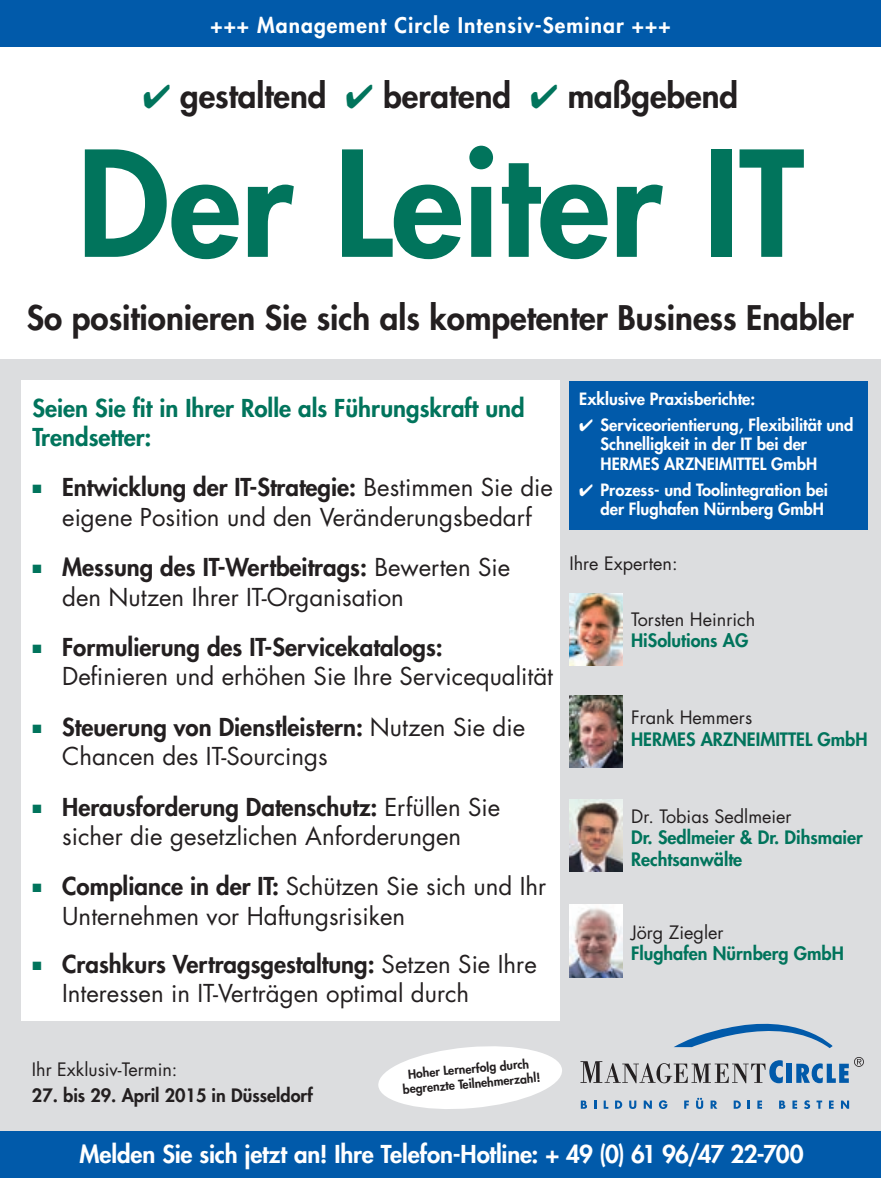
<style>
.page{position:relative;width:881px;height:1178px;background:#fff}
.page>*{position:absolute;margin:0;border:0;box-sizing:border-box;transform-origin:0 0}
.t1{font:800 142.5px "Futura Std";color:#01745c}
.t2{font:800 33px "Futura Std";color:#231f20}
.t3{font:24px/29.2px "Futura Std";color:#231f20}
.t4{font:800 24px "Futura Std";letter-spacing:-.01em;color:#fff}
.t5{font:800 24px/29.2px "Futura Std";color:#01745c}
.t6{font:800 21px "Futura Std";letter-spacing:.05em;color:#fff}
.t7{font:800 18px/21.6px "Futura Std";color:#01745c}
.t8{font:18px "Futura Std";color:#231f20}
.t9{font:800 18px "Futura Std";color:#231f20}
.t10{font:800 16.5px/19.5px "Futura Std";color:#fff}
.t11{font:800 12.15px/14.9px "Futura Std";color:#231f20;text-align:center}
.s1{color:#01745c}
.s2{font-weight:800}
</style>
<div class="page">
<div style="left:0;top:359px;width:880px;height:781px;background:#dcdddf"></div>
<div style="left:0;top:0;width:880px;height:47px;background:#015aaa"></div>
<div style="left:0;top:1131px;width:880px;height:47px;background:#015aaa"></div>
<div style="left:569px;top:381px;width:298px;height:148px;background:#015aaa"></div>
<div style="left:21px;top:381px;width:538px;height:640px;background:#fff"></div>
<img style="left:569px;top:593px;width:53px;height:72px">
<img style="left:569px;top:695px;width:53px;height:72px">
<img style="left:569px;top:799px;width:53px;height:72px">
<svg style="left:378px;top:1046px;width:184px;height:63px"></svg>
<div style="left:786px;top:1064px;width:5px;height:19px;background:#015aaa"></div>
<svg style="left:796px;top:1057px;width:67px;height:26px"></svg>
<svg style="left:580px;top:1060px;width:202px;height:23px"></svg>
<svg style="left:674px;top:1023px;width:158px;height:25px"></svg>
<svg style="left:580px;top:1100px;width:6px;height:9px"></svg>
<svg style="left:594px;top:1100px;width:2px;height:9px"></svg>
<svg style="left:603px;top:1100px;width:5px;height:9px"></svg>
<svg style="left:615px;top:1100px;width:7px;height:9px"></svg>
<svg style="left:629px;top:1100px;width:7px;height:9px"></svg>
<svg style="left:643px;top:1100px;width:8px;height:9px"></svg>
<svg style="left:658px;top:1100px;width:9px;height:9px"></svg>
<svg style="left:684px;top:1100px;width:4px;height:9px"></svg>
<svg style="left:696px;top:1098px;width:7px;height:11px"></svg>
<svg style="left:710px;top:1100px;width:7px;height:9px"></svg>
<svg style="left:733px;top:1100px;width:7px;height:9px"></svg>
<svg style="left:747px;top:1100px;width:2px;height:9px"></svg>
<svg style="left:757px;top:1100px;width:4px;height:9px"></svg>
<svg style="left:779px;top:1100px;width:6px;height:9px"></svg>
<svg style="left:792px;top:1100px;width:4px;height:9px"></svg>
<svg style="left:804px;top:1100px;width:5px;height:9px"></svg>
<svg style="left:816px;top:1100px;width:5px;height:9px"></svg>
<svg style="left:829px;top:1100px;width:4px;height:9px"></svg>
<svg style="left:840px;top:1100px;width:8px;height:9px"></svg>
<img style="left:569px;top:905px;width:53px;height:72px">
<p class="t6" style="left:210px;top:12px;width:461px">+++ Management Circle Intensiv-Seminar +++</p>
<h2 class="t2" style="left:143px;top:75px;width:597px"><span class="s1">✔</span> gestaltend <span class="s1">✔</span> beratend <span class="s1">✔</span> maßgebend</h2>
<h1 class="t1" style="left:77px;top:114px;width:728px">Der Leiter IT</h1>
<h2 class="t2" style="left:27px;top:297px;width:828px">So positionieren Sie sich als kompetenter Business Enabler</h2>
<p class="t5" style="left:32px;top:393px;width:493px">Seien Sie fit in Ihrer Rolle als Führungskraft und<br>Trendsetter:</p>
<p class="t3" style="left:32px;top:473px;width:522px;text-align:center"><span class="s1">■</span> <span class="s2">Entwicklung der IT-Strategie:</span> Bestimmen Sie die eigene Position und den Veränderungsbedarf</p>
<p class="t3" style="left:62px;top:553px;width:449px;text-indent:-30px"><span class="s1">■</span> <span class="s2">Messung des IT-Wertbeitrags:</span> Bewerten Sie den Nutzen Ihrer IT-Organisation</p>
<p class="t3" style="left:62px;top:633px;width:492px;text-indent:-30px"><span class="s1">■</span> <span class="s2">Formulierung des IT-Servicekatalogs:<br></span>Definieren und erhöhen Sie Ihre Servicequalität</p>
<p class="t3" style="left:62px;top:712px;width:464px;text-indent:-30px"><span class="s1">■</span> <span class="s2">Steuerung von Dienstleistern:</span> Nutzen Sie die<br>Chancen des IT-Sourcings</p>
<p class="t3" style="left:32px;top:792px;width:469px;text-align:center"><span class="s1">■</span> <span class="s2">Herausforderung Datenschutz:</span> Erfüllen Sie sicher die gesetzlichen Anforderungen</p>
<p class="t3" style="left:62px;top:872px;width:485px;text-indent:-30px"><span class="s1">■</span> <span class="s2">Compliance in der IT:</span> Schützen Sie sich und Ihr<br>Unternehmen vor Haftungsrisiken</p>
<p class="t3" style="left:62px;top:950px;width:476px;text-indent:-30px"><span class="s1">■</span> <span class="s2">Crashkurs Vertragsgestaltung:</span> Setzen Sie Ihre<br>Interessen in IT-Verträgen optimal durch</p>
<p class="t10" style="left:579px;top:389px;width:177px">Exklusive Praxisberichte:</p>
<p class="t10" style="left:600px;top:415px;width:254px;text-indent:-21px">✔ Serviceorientierung, Flexibilität und<br>Schnelligkeit in der IT bei der<br>HERMES ARZNEIMITTEL GmbH</p>
<p class="t10" style="left:579px;top:480px;width:250px;text-align:right">✔ Prozess- und Toolintegration bei der Flughafen Nürnberg GmbH</p>
<p class="t8" style="left:569px;top:552px;width:110px">Ihre Experten:</p>
<p class="t8" style="left:631px;top:608px;width:125px">Torsten Heinrich</p>
<p class="t7" style="left:631px;top:630px;width:119px">HiSolutions AG</p>
<p class="t8" style="left:631px;top:706px;width:122px">Frank Hemmers</p>
<p class="t7" style="left:631px;top:728px;width:238px">HERMES ARZNEIMITTEL GmbH</p>
<p class="t8" style="left:631px;top:805px;width:162px">Dr. Tobias Sedlmeier</p>
<p class="t7" style="left:631px;top:827px;width:233px">Dr. Sedlmeier &amp; Dr. Dihsmaier<br>Rechtsanwälte</p>
<p class="t8" style="left:631px;top:920px;width:94px">Jörg Ziegler</p>
<p class="t7" style="left:631px;top:943px;width:214px">Flughafen Nürnberg GmbH</p>
<p class="t8" style="left:32px;top:1058px;width:147px">Ihr Exklusiv-Termin:</p>
<p class="t9" style="left:32px;top:1084px;width:282px">27. bis 29. April 2015 in Düsseldorf</p>
<p class="t11" style="left:401px;top:1067px;width:139px;rotate:-5deg">Hoher Lernerfolg durch begrenzte Teilnehmerzahl!</p>
<p class="t4" style="left:79px;top:1139px;width:725px">Melden Sie sich jetzt an! Ihre Telefon-Hotline: + 49 (0) 61 96/47 22-700</p>
</div>
